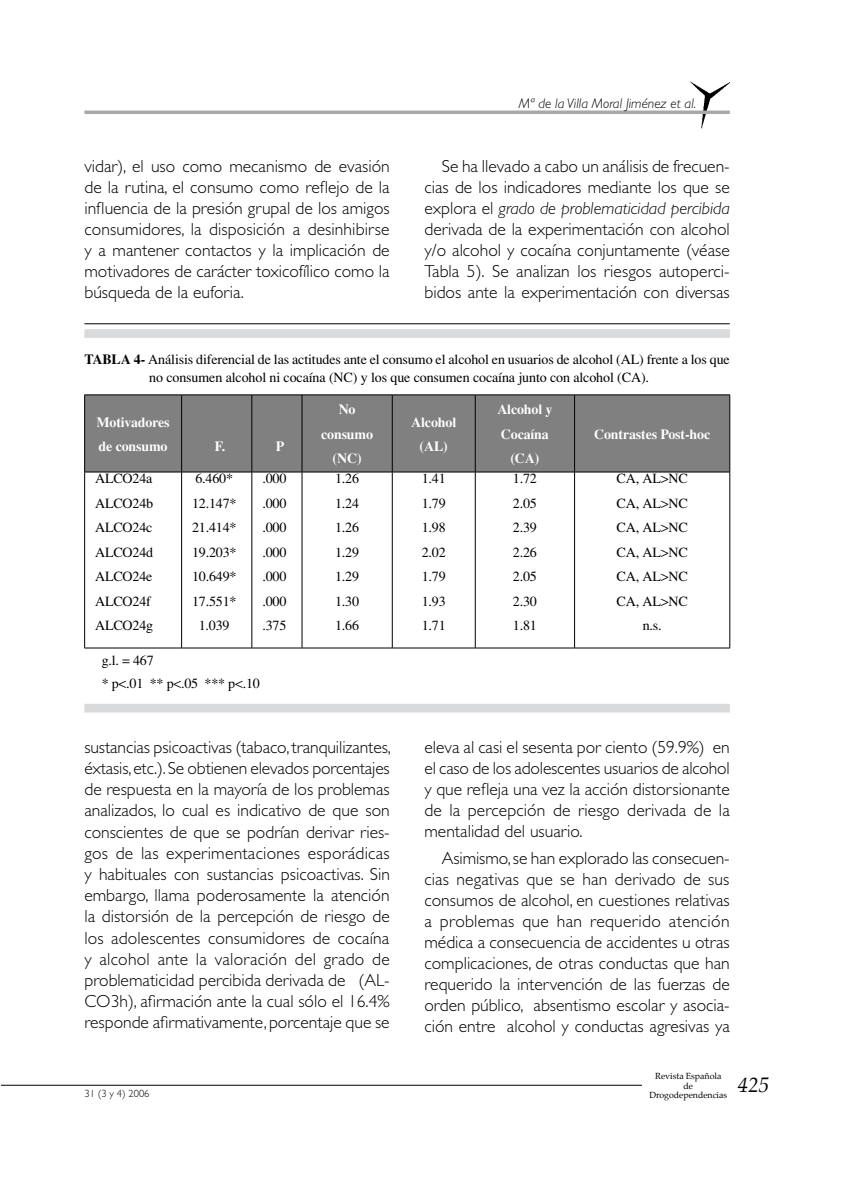
<style>
.page{position:relative;width:844px;height:1191px;background:#fff}
.page>*{position:absolute;margin:0;border:0;box-sizing:border-box;transform-origin:0 0}
.t1{font:italic 21px "Palatino";color:#000}
.t2{font:300 17.5px/21px "Gill Sans";color:#000;text-align:justify}
.t3{font:14px/24.5px "Times";letter-spacing:-.01em;color:#000;text-align:justify}
.t4{font:700 14px/24.5px "Times";letter-spacing:-.01em;color:#fff;text-align:center}
.t5{font:italic 300 14px "Gill Sans";color:#000}
.t6{font:300 10.5px "Gill Sans";color:#000}
.t7{font:8.75px/9.8px "Palatino";color:#000;text-align:center}
.s1{font-style:italic}
.s2{font-weight:700}
</style>
<div class="page">
<hr style="left:1px;top:1084px;width:640px;height:1px;background:#000">
<div style="left:85px;top:395px;width:644px;height:77px;background:#808080"></div>
<hr style="left:84px;top:394px;width:97px;height:1px;background:#000">
<hr style="left:84px;top:395px;width:1px;height:77px;background:#000">
<hr style="left:181px;top:394px;width:71px;height:1px;background:#000">
<hr style="left:181px;top:395px;width:1px;height:77px;background:#000">
<hr style="left:252px;top:394px;width:50px;height:1px;background:#000">
<hr style="left:251px;top:395px;width:1px;height:77px;background:#000">
<hr style="left:302px;top:394px;width:90px;height:1px;background:#000">
<hr style="left:301px;top:395px;width:1px;height:77px;background:#000">
<hr style="left:392px;top:394px;width:83px;height:1px;background:#000">
<hr style="left:392px;top:395px;width:1px;height:77px;background:#000">
<hr style="left:475px;top:394px;width:99px;height:1px;background:#000">
<hr style="left:475px;top:395px;width:1px;height:77px;background:#000">
<hr style="left:574px;top:394px;width:155px;height:1px;background:#000">
<hr style="left:574px;top:395px;width:1px;height:77px;background:#000">
<hr style="left:729px;top:395px;width:1px;height:77px;background:#000">
<hr style="left:84px;top:472px;width:97px;height:1px;background:#000">
<hr style="left:84px;top:472px;width:1px;height:176px;background:#000">
<hr style="left:181px;top:472px;width:71px;height:1px;background:#000">
<hr style="left:181px;top:472px;width:1px;height:176px;background:#000">
<hr style="left:252px;top:472px;width:50px;height:1px;background:#000">
<hr style="left:251px;top:472px;width:1px;height:176px;background:#000">
<hr style="left:302px;top:472px;width:90px;height:1px;background:#000">
<hr style="left:301px;top:472px;width:1px;height:176px;background:#000">
<hr style="left:392px;top:472px;width:83px;height:1px;background:#000">
<hr style="left:392px;top:472px;width:1px;height:176px;background:#000">
<hr style="left:475px;top:472px;width:99px;height:1px;background:#000">
<hr style="left:475px;top:472px;width:1px;height:176px;background:#000">
<hr style="left:574px;top:472px;width:155px;height:1px;background:#000">
<hr style="left:574px;top:472px;width:1px;height:176px;background:#000">
<hr style="left:729px;top:472px;width:1px;height:176px;background:#000">
<hr style="left:84px;top:647px;width:97px;height:1px;background:#000">
<hr style="left:181px;top:647px;width:71px;height:1px;background:#000">
<hr style="left:252px;top:647px;width:50px;height:1px;background:#000">
<hr style="left:302px;top:647px;width:90px;height:1px;background:#000">
<hr style="left:392px;top:647px;width:83px;height:1px;background:#000">
<hr style="left:475px;top:647px;width:99px;height:1px;background:#000">
<hr style="left:574px;top:647px;width:155px;height:1px;background:#000">
<div style="left:84px;top:329px;width:645px;height:9px;background:#d9dadb"></div>
<hr style="left:84px;top:323px;width:645px;height:1px;background:#000">
<div style="left:84px;top:704px;width:645px;height:8px;background:#d9dadb"></div>
<img style="left:690px;top:82px;width:39px;height:47px">
<svg style="left:84px;top:110px;width:645px;height:4px;background:#b2b3b4"></svg>
<p class="t5" style="left:518px;top:95px;width:179px">Mª de la Villa Moral Jiménez et al.</p>
<p class="t2" style="left:84px;top:156px;width:307px">vidar), el uso como mecanismo de evasión de la rutina, el consumo como reflejo de la influencia de la presión grupal de los amigos consumidores, la disposición a desinhibirse y a mantener contactos y la implicación de motivadores de carácter toxicofílico como la búsqueda de la euforia.</p>
<p class="t2" style="left:424px;top:156px;width:307px;text-indent:17px">Se ha llevado a cabo un análisis de frecuen&shy;cias de los indicadores mediante los que se explora el <span class="s1">grado de problematicidad percibida </span>derivada de la experimentación con alcohol y/o alcohol y cocaína conjuntamente (véase Tabla 5). Se analizan los riesgos autoperci&shy;bidos ante la experimentación con diversas</p>
<p class="t3" style="left:149px;top:351px;width:582px;line-height:17.5px;text-indent:-65px"><span class="s2">TABLA 4-</span> Análisis diferencial de las actitudes ante el consumo el alcohol en usuarios de alcohol (AL) frente a los que no consumen alcohol ni cocaína (NC) y los que consumen cocaína junto con alcohol (CA).</p>
<p class="t4" style="left:96px;top:409px;width:75px;text-align:left">Motivadores de consumo</p>
<p class="t4" style="left:321px;top:397px;width:53px">No consumo (NC)</p>
<p class="t4" style="left:497px;top:397px;width:57px">Alcohol y<br>Cocaína (CA)</p>
<p class="t4" style="left:411px;top:409px;width:46px">Alcohol (AL)</p>
<p class="t4" style="left:594px;top:422px;width:118px">Contrastes Post-hoc</p>
<p class="t4" style="left:215px;top:434px;width:12px">F.</p>
<p class="t4" style="left:276px;top:434px;width:10px">P</p>
<p class="t3" style="left:95px;top:466px;width:60px;text-align:left">ALCO24a<br>ALCO24b<br>ALCO24c<br>ALCO24d<br>ALCO24e<br>ALCO24f<br>ALCO24g</p>
<p class="t3" style="left:192px;top:466px;width:46px;text-align:center">6.460*<br>12.147*<br>21.414*<br>19.203*<br>10.649*<br>17.551*<br>1.039</p>
<p class="t3" style="left:262px;top:466px;width:25px">.000 .000 .000 .000 .000 .000 .375</p>
<p class="t3" style="left:335px;top:466px;width:25px">1.26<br>1.24<br>1.26<br>1.29<br>1.29<br>1.30<br>1.66</p>
<p class="t3" style="left:421px;top:466px;width:25px">1.41<br>1.79<br>1.98<br>2.02<br>1.79<br>1.93<br>1.71</p>
<p class="t3" style="left:513px;top:466px;width:25px">1.72<br>2.05<br>2.39<br>2.26<br>2.05<br>2.30<br>1.81</p>
<p class="t3" style="left:616px;top:466px;width:73px;text-align:center">CA, AL&gt;NC<br>CA, AL&gt;NC<br>CA, AL&gt;NC<br>CA, AL&gt;NC<br>CA, AL&gt;NC<br>CA, AL&gt;NC n.s.</p>
<p class="t3" style="left:102px;top:648px;width:160px;line-height:23.4px">g.l. = 467<br>* p&lt;.01 ** p&lt;.05 *** p&lt;.10</p>
<p class="t2" style="left:84px;top:736px;width:308px">sustancias psicoactivas (tabaco, tranquilizantes, éxtasis, etc.). Se obtienen elevados porcentajes de respuesta en la mayoría de los problemas analizados, lo cual es indicativo de que son conscientes de que se podrían derivar ries&shy;gos de las experimentaciones esporádicas y habituales con sustancias psicoactivas. Sin embargo, llama poderosamente la atención la distorsión de la percepción de riesgo de los adolescentes consumidores de cocaína y alcohol ante la valoración del grado de problematicidad percibida derivada de (AL-CO3h), afirmación ante la cual sólo el 16.4% responde afirmativamente, porcentaje que se</p>
<p class="t2" style="left:424px;top:736px;width:307px">eleva al casi el sesenta por ciento (59.9%) en el caso de los adolescentes usuarios de alcohol y que refleja una vez la acción distorsionante de la percepción de riesgo derivada de la mentalidad del usuario.</p>
<p class="t2" style="left:424px;top:847px;width:307px;text-indent:17px">Asimismo, se han explorado las consecuen&shy;cias negativas que se han derivado de sus consumos de alcohol, en cuestiones relativas a problemas que han requerido atención médica a consecuencia de accidentes u otras complicaciones, de otras conductas que han requerido la intervención de las fuerzas de orden público, absentismo escolar y asocia&shy;ción entre alcohol y conductas agresivas ya</p>
<p class="t7" style="left:655px;top:1071px;width:68px">Revista Española de</p>
<p class="t6" style="left:84px;top:1087px;width:67px">31 (3 y 4) 2006</p>
<p class="t7" style="left:649px;top:1091px;width:79px">Drogodependencias</p>
<p class="t1" style="left:737px;top:1071px;width:33px">425</p>
</div>
